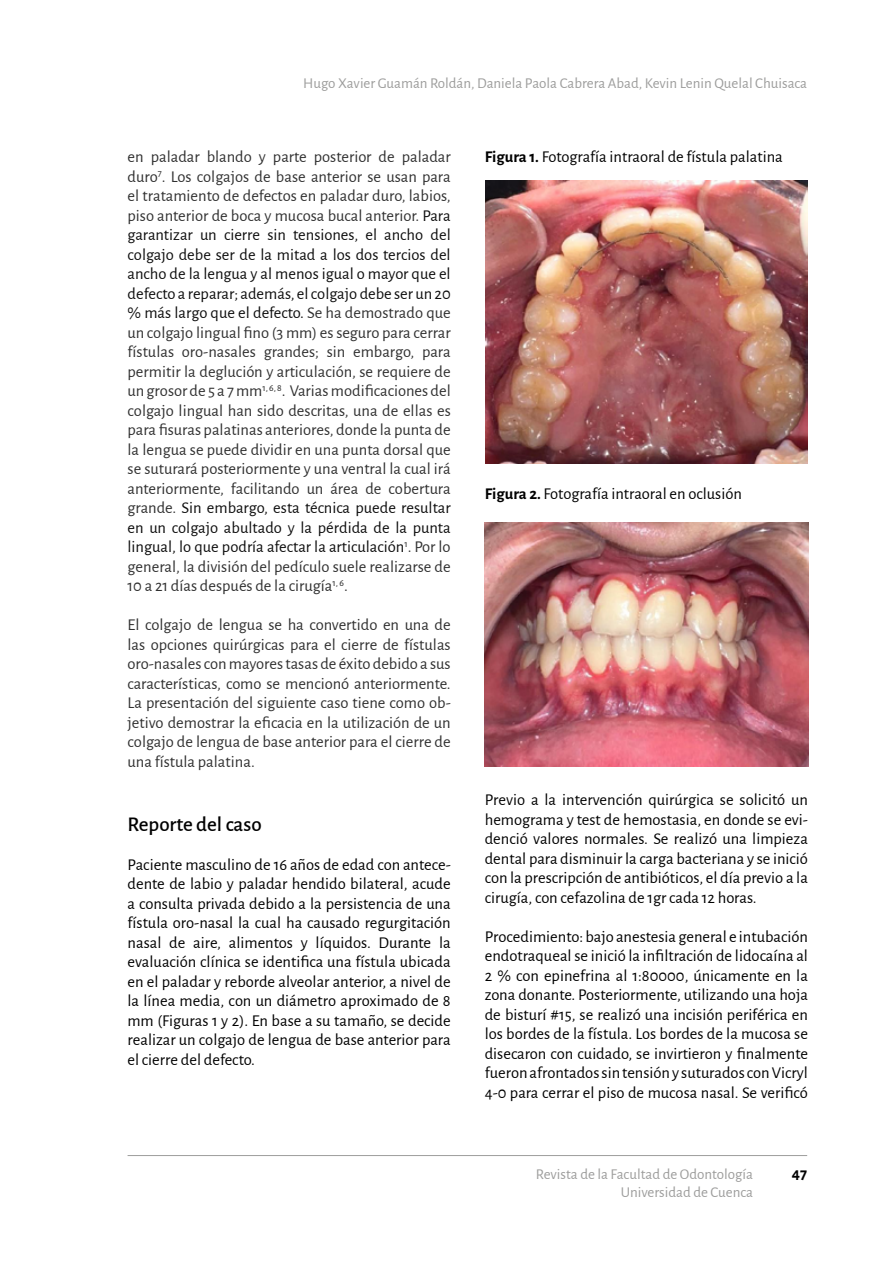
<style>
.page{position:relative;width:893px;height:1263px;background:#fff}
.page>*{position:absolute;margin:0;border:0;box-sizing:border-box;transform-origin:0 0}
.t1{font:500 21px "Alegreya Sans";color:#000}
.t2{font:16.5px/19.5px "Alegreya Sans";color:#303030;text-align:justify}
.t3{font:16.5px/19.5px "Alegreya Sans";color:#000;text-align:justify}
.t4{font:700 16.5px "Alegreya Sans";color:#000}
.t5{font:15px "Alegreya Sans";color:#9d9d9c}
.s1{color:#0d0d0d}
.s2{font-weight:700}
</style>
<div class="page">
<hr style="left:128px;top:1155px;width:679px;height:1px;background:#9d9d9c">
<img style="left:485px;top:180px;width:322px;height:283px">
<img style="left:485px;top:522px;width:323px;height:244px">
<p class="t5" style="left:303px;top:73px;width:505px">Hugo Xavier Guamán Roldán, Daniela Paola Cabrera Abad, Kevin Lenin Quelal Chuisaca</p>
<p class="t2" style="left:128px;top:146px;width:325px">en paladar blando y parte posterior de paladar duro<sup>7</sup>. Los colgajos de base anterior se usan para el tratamiento de defectos en paladar duro, labios, piso anterior de boca y mucosa bucal anterior. <span class="s1">Para garantizar un cierre sin tensiones, el ancho del colgajo debe ser de la mitad a los dos tercios del ancho de la lengua y al menos igual o mayor que el defecto a reparar; además, el colgajo debe ser un 20 % más largo que el defecto.</span> Se ha demostrado que un colgajo lingual fino (3 mm) es seguro para cerrar fístulas oro-nasales grandes; sin embargo, para permitir la deglución y articulación, se requiere de un grosor de 5 a 7 mm<sup>1,</sup> <sup>6,</sup> <sup>8</sup>. Varias modificaciones del colgajo lingual han sido descritas, una de ellas es para fisuras palatinas anteriores, donde la punta de la lengua se puede dividir en una punta dorsal que se suturará posteriormente y una ventral la cual irá anteriormente, facilitando un área de cobertura grande. <span class="s1">Sin embargo, esta técnica puede resultar en un colgajo abultado y la pérdida de la punta lingual, lo que podría afectar la articulación</span><sup>1</sup>. Por lo general, la división del pedículo suele realizarse de 10 a 21 días después de la cirugía<sup>1,</sup> <sup>6</sup>.</p>
<p class="t2" style="left:128px;top:614px;width:325px">El colgajo de lengua se ha convertido en una de las opciones quirúrgicas para el cierre de fístulas oro-nasales con mayores tasas de éxito debido a sus características, como se mencionó anteriormente.<br>La presentación del siguiente caso tiene como ob&shy;jetivo demostrar la eficacia en la utilización de un colgajo de lengua de base anterior para el cierre de una fístula palatina.</p>
<p class="t1" style="left:128px;top:809px;width:136px">Reporte del caso</p>
<p class="t3" style="left:128px;top:854px;width:325px">Paciente masculino de 16 años de edad con antece&shy;dente de labio y paladar hendido bilateral, acude a consulta privada debido a la persistencia de una fístula oro-nasal la cual ha causado regurgitación nasal de aire, alimentos y líquidos. Durante la evaluación clínica se identifica una fístula ubicada en el paladar y reborde alveolar anterior, a nivel de la línea media, con un diámetro aproximado de 8 mm (Figuras 1 y 2). En base a su tamaño, se decide realizar un colgajo de lengua de base anterior para el cierre del defecto.</p>
<p class="t3" style="left:485px;top:146px;width:300px"><span class="s2">Figura 1.</span> Fotografía intraoral de fístula palatina</p>
<p class="t3" style="left:485px;top:483px;width:259px"><span class="s2">Figura 2.</span> Fotografía intraoral en oclusión</p>
<p class="t3" style="left:485px;top:789px;width:325px">Previo a la intervención quirúrgica se solicitó un hemograma y test de hemostasia, en donde se evi&shy;denció valores normales. Se realizó una limpieza dental para disminuir la carga bacteriana y se inició con la prescripción de antibióticos, el día previo a la cirugía, con cefazolina de 1gr cada 12 horas.</p>
<p class="t3" style="left:485px;top:926px;width:325px">Procedimiento: bajo anestesia general e intubación endotraqueal se inició la infiltración de lidocaína al 2 % con epinefrina al 1:80000, únicamente en la zona donante. Posteriormente, utilizando una hoja de bisturí #15, se realizó una incisión periférica en los bordes de la fístula. Los bordes de la mucosa se disecaron con cuidado, se invirtieron y finalmente fueron afrontados sin tensión y suturados con Vicryl 4-0 para cerrar el piso de mucosa nasal. Se verificó</p>
<p class="t5" style="left:536px;top:1163px;width:219px">Revista de la Facultad de Odontología</p>
<p class="t4" style="left:792px;top:1162px;width:17px">47</p>
<p class="t5" style="left:621px;top:1181px;width:134px">Universidad de Cuenca</p>
</div>
